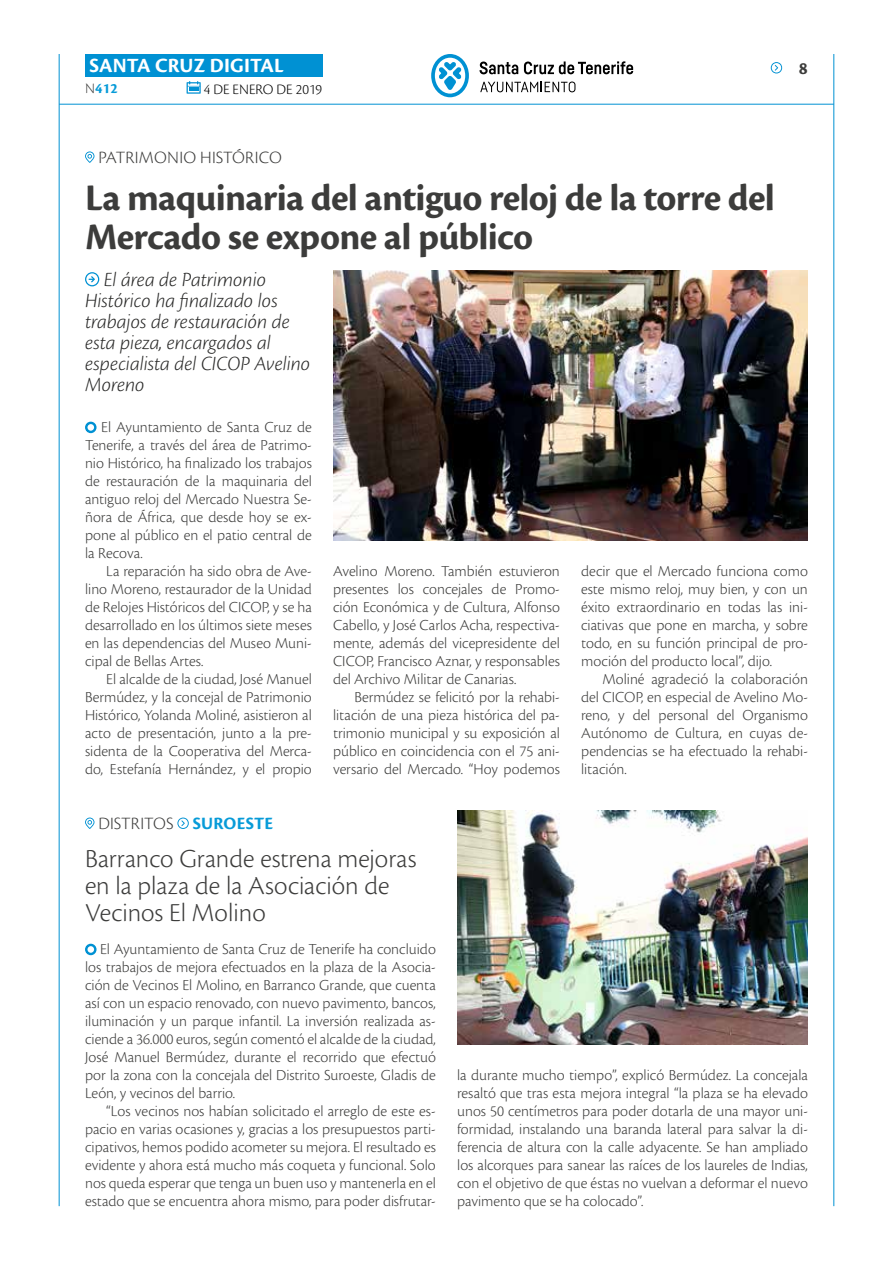
<style>
.page{position:relative;width:893px;height:1263px;background:#fff}
.page>*{position:absolute;margin:0;border:0;box-sizing:border-box;transform-origin:0 0}
.t1{font:700 39px/39px "Cronos Pro";letter-spacing:-.015em;color:#3c3c3b}
.t2{font:300 27px/27px "Cronos Pro";color:#3c3c3b}
.t3{font:italic 300 21px/21px "Cronos Pro";letter-spacing:-.005em;color:#282827}
.t4{font:700 21px "Cronos Pro";letter-spacing:.005em;color:#fff}
.t5{font:300 18px "Cronos Pro";letter-spacing:.01em;color:#3c3c3b}
.t6{font:700 18px "Cronos Pro";color:#3c3c3b}
.t7{font:300 15.9px/18px "Cronos Pro";color:#3c3c3b;text-align:justify}
.t8{font:300 15px "Cronos Pro";color:#000}
.t9{font:700 15px "Cronos Pro";color:#079bd8}
.s1{font-weight:300;color:#3c3c3b}
.s2{font-weight:700;color:#079bd8}
</style>
<div class="page">
<hr style="left:59px;top:104px;width:775px;height:1px;background:#0091d3">
<div style="left:85px;top:54px;width:238px;height:23px;background:#0091d3"></div>
<svg style="left:187px;top:81px;width:14px;height:13px"></svg>
<hr style="left:59px;top:54px;width:1px;height:1152px;background:#0091d3">
<hr style="left:833px;top:54px;width:1px;height:1152px;background:#0091d3">
<svg style="left:771px;top:62px;width:12px;height:11px"></svg>
<svg style="left:431px;top:54px;width:38px;height:43px"></svg>
<svg style="left:480px;top:62px;width:38px;height:12px"></svg>
<svg style="left:524px;top:61px;width:109px;height:13px"></svg>
<svg style="left:480px;top:82px;width:95px;height:10px"></svg>
<svg style="left:85px;top:421px;width:12px;height:13px"></svg>
<img style="left:333px;top:270px;width:475px;height:270px">
<svg style="left:85px;top:943px;width:12px;height:13px"></svg>
<svg style="left:85px;top:272px;width:14px;height:14px"></svg>
<svg style="left:85px;top:151px;width:9px;height:12px"></svg>
<svg style="left:85px;top:817px;width:9px;height:12px"></svg>
<svg style="left:177px;top:817px;width:12px;height:12px"></svg>
<img style="left:457px;top:810px;width:351px;height:234px">
<h3 class="t4" style="left:89px;top:53px;width:196px">SANTA CRUZ DIGITAL</h3>
<p class="t9" style="left:85px;top:80px;width:34px"><span class="s1">N</span>412</p>
<p class="t8" style="left:204px;top:80px;width:120px">4 DE ENERO DE 2019</p>
<p class="t5" style="left:98px;top:147px;width:185px">PATRIMONIO HISTÓRICO</p>
<h1 class="t1" style="left:85px;top:179px;width:691px">La maquinaria del antiguo reloj de la torre del<br>Mercado se expone al público</h1>
<h3 class="t3" style="left:85px;top:269px;width:227px;text-indent:19px">El área de Patrimonio<br>Histórico ha finalizado los trabajos de restauración de esta pieza, encargados al especialista del CICOP Avelino<br>Moreno</h3>
<p class="t6" style="left:799px;top:58px;width:10px">8</p>
<p class="t7" style="left:85px;top:418px;width:228px;text-indent:16px">El Ayuntamiento de Santa Cruz de Tenerife, a través del área de Patrimo&shy;nio Histórico, ha finalizado los trabajos de restauración de la maquinaria del antiguo reloj del Mercado Nuestra Se&shy;ñora de África, que desde hoy se ex&shy;pone al público en el patio central de la Recova.</p>
<p class="t7" style="left:85px;top:562px;width:228px;text-indent:21px">La reparación ha sido obra de Ave&shy;lino Moreno, restaurador de la Unidad de Relojes Históricos del CICOP, y se ha desarrollado en los últimos siete meses en las dependencias del Museo Muni&shy;cipal de Bellas Artes.</p>
<p class="t7" style="left:85px;top:670px;width:228px;text-indent:21px">El alcalde de la ciudad, José Manuel Bermúdez, y la concejal de Patrimonio Histórico, Yolanda Moliné, asistieron al acto de presentación, junto a la pre&shy;sidenta de la Cooperativa del Merca&shy;do, Estefanía Hernández, y el propio</p>
<p class="t5" style="left:98px;top:813px;width:176px">DISTRITOS <span class="s2">SUROESTE</span></p>
<p class="t7" style="left:333px;top:562px;width:228px">Avelino Moreno. También estuvieron presentes los concejales de Promo&shy;ción Económica y de Cultura, Alfonso Cabello, y José Carlos Acha, respectiva&shy;mente, además del vicepresidente del CICOP, Francisco Aznar, y responsables del Archivo Militar de Canarias.</p>
<p class="t7" style="left:333px;top:688px;width:228px;text-indent:21px">Bermúdez se felicitó por la rehabi&shy;litación de una pieza histórica del pa&shy;trimonio municipal y su exposición al público en coincidencia con el 75 ani&shy;versario del Mercado. “Hoy podemos</p>
<h2 class="t2" style="left:85px;top:845px;width:333px">Barranco Grande estrena mejoras en la plaza de la Asociación de<br>Vecinos El Molino</h2>
<p class="t7" style="left:581px;top:562px;width:228px">decir que el Mercado funciona como este mismo reloj, muy bien, y con un éxito extraordinario en todas las ini&shy;ciativas que pone en marcha, y sobre todo, en su función principal de pro&shy;moción del producto local”, dijo.</p>
<p class="t7" style="left:581px;top:670px;width:228px;text-indent:21px">Moliné agradeció la colaboración del CICOP, en especial de Avelino Mo&shy;reno, y del personal del Organismo Autónomo de Cultura, en cuyas de&shy;pendencias se ha efectuado la rehabi&shy;litación.</p>
<p class="t7" style="left:85px;top:940px;width:352px;text-indent:15px">El Ayuntamiento de Santa Cruz de Tenerife ha concluido los trabajos de mejora efectuados en la plaza de la Asocia&shy;ción de Vecinos El Molino, en Barranco Grande, que cuenta así con un espacio renovado, con nuevo pavimento, bancos, iluminación y un parque infantil. La inversión realizada as&shy;ciende a 36.000 euros, según comentó el alcalde de la ciudad, José Manuel Bermúdez, durante el recorrido que efectuó por la zona con la concejala del Distrito Suroeste, Gladis de León, y vecinos del barrio.</p>
<p class="t7" style="left:85px;top:1102px;width:352px;text-indent:21px">“Los vecinos nos habían solicitado el arreglo de este es&shy;pacio en varias ocasiones y, gracias a los presupuestos parti&shy;cipativos, hemos podido acometer su mejora. El resultado es evidente y ahora está mucho más coqueta y funcional. Solo nos queda esperar que tenga un buen uso y mantenerla en el estado que se encuentra ahora mismo, para poder disfrutar-</p>
<p class="t7" style="left:457px;top:1066px;width:352px">la durante mucho tiempo”, explicó Bermúdez. La concejala resaltó que tras esta mejora integral “la plaza se ha elevado unos 50 centímetros para poder dotarla de una mayor uni&shy;formidad, instalando una baranda lateral para salvar la di&shy;ferencia de altura con la calle adyacente. Se han ampliado los alcorques para sanear las raíces de los laureles de Indias, con el objetivo de que éstas no vuelvan a deformar el nuevo pavimento que se ha colocado”.</p>
</div>
